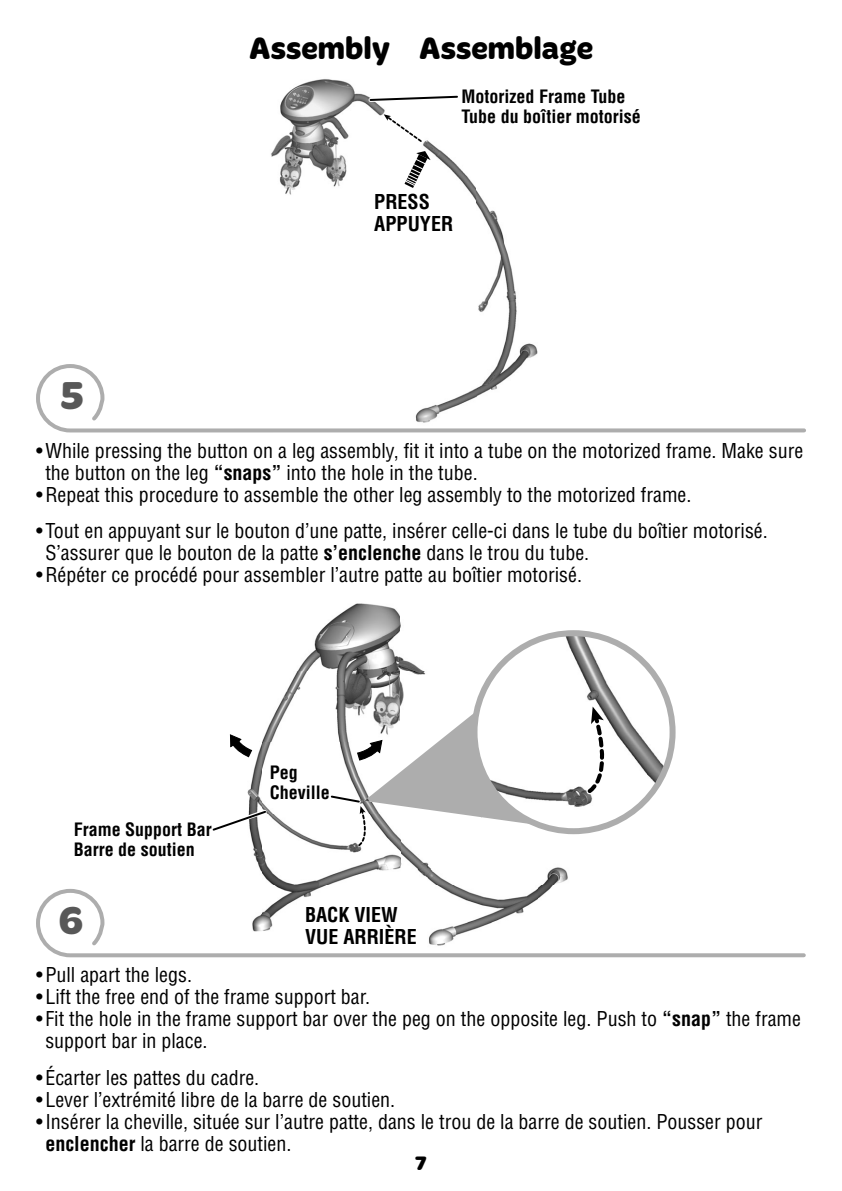
<style>
.page{position:relative;width:842px;height:1191px;background:#fff}
.page>*{position:absolute;margin:0;border:0;box-sizing:border-box;transform-origin:0 0}
.t1{font:700 40px "Merge Pro";color:#585858}
.t2{font:700 32px "Merge Pro";color:#000}
.t3{font:condensed 20px/22px "Helvetica LT Std";color:#000}
.t4{font:700 condensed 20px/22px "Helvetica LT Std";color:#000}
.t5{font:700 20px "Merge Pro";color:#000}
.t6{font:700 condensed 18px/20px "Helvetica LT Std";color:#000}
.s1{font-weight:700}
</style>
<div class="page">
<img style="left:271px;top:79px;width:267px;height:283px">
<svg style="left:384px;top:114px;width:41px;height:31px"></svg>
<svg style="left:404px;top:151px;width:26px;height:37px"></svg>
<img style="left:297px;top:603px;width:310px;height:69px">
<img style="left:262px;top:672px;width:232px;height:71px">
<img style="left:247px;top:743px;width:206px;height:142px">
<img style="left:531px;top:825px;width:76px;height:60px">
<img style="left:274px;top:885px;width:279px;height:2px">
<svg style="left:355px;top:734px;width:9px;height:31px"></svg>
<svg style="left:229px;top:734px;width:26px;height:26px"></svg>
<svg style="left:36px;top:887px;width:770px;height:71px"></svg>
<svg style="left:366px;top:93px;width:95px;height:11px"></svg>
<svg style="left:36px;top:362px;width:770px;height:71px"></svg>
<img style="left:364px;top:711px;width:174px;height:114px">
<img style="left:474px;top:633px;width:198px;height:198px;border-radius:50%">
<svg style="left:580px;top:700px;width:33px;height:100px"></svg>
<div style="left:471px;top:630px;width:204px;height:204px;border:6px solid #adadad;border-radius:50%"></div>
<svg style="left:327px;top:792px;width:43px;height:57px"></svg>
<svg style="left:212px;top:807px;width:58px;height:28px"></svg>
<h2 class="t2" style="left:249px;top:36px;width:346px">Assembly Assemblage</h2>
<p class="t6" style="left:461px;top:88px;width:181px">Motorized Frame Tube<br>Tube du boîtier motorisé</p>
<h1 class="t1" style="left:60px;top:380px;width:25px">5</h1>
<p class="t4" style="left:374px;top:193px;width:80px">PRESS<br>APPUYER</p>
<p class="t3" style="left:45px;top:441px;width:759px;text-indent:-9px">• While pressing the button on a leg assembly, fit it into a tube on the motorized frame. Make sure the button on the leg <span class="s1">“snaps”</span> into the hole in the tube.</p>
<p class="t3" style="left:36px;top:485px;width:657px">• Repeat this procedure to assemble the other leg assembly to the motorized frame.</p>
<p class="t3" style="left:45px;top:522px;width:724px;text-indent:-9px">• Tout en appuyant sur le bouton d’une patte, insérer celle-ci dans le tube du boîtier motorisé.<br>S’assurer que le bouton de la patte <span class="s1">s’enclenche</span> dans le trou du tube.</p>
<p class="t3" style="left:36px;top:566px;width:547px">• Répéter ce procédé pour assembler l’autre patte au boîtier motorisé.</p>
<p class="t6" style="left:74px;top:821px;width:140px">Frame Support Bar<br>Barre de soutien</p>
<h1 class="t1" style="left:59px;top:905px;width:27px">6</h1>
<p class="t6" style="left:270px;top:764px;width:62px">Peg<br>Cheville</p>
<p class="t4" style="left:305px;top:906px;width:113px">BACK VIEW<br>VUE ARRIÈRE</p>
<p class="t3" style="left:36px;top:966px;width:157px">• Pull apart the legs.</p>
<p class="t3" style="left:36px;top:988px;width:335px">• Lift the free end of the frame support bar.</p>
<p class="t3" style="left:45px;top:1010px;width:757px;text-indent:-9px">• Fit the hole in the frame support bar over the peg on the opposite leg. Push to <span class="s1">“snap”</span> the frame support bar in place.</p>
<p class="t3" style="left:36px;top:1068px;width:225px">• Écarter les pattes du cadre.</p>
<p class="t3" style="left:36px;top:1090px;width:361px">• Lever l’extrémité libre de la barre de soutien.</p>
<p class="t3" style="left:45px;top:1112px;width:718px;text-indent:-9px">• Insérer la cheville, située sur l’autre patte, dans le trou de la barre de soutien. Pousser pour <span class="s1">enclencher</span> la barre de soutien.</p>
<p class="t5" style="left:415px;top:1155px;width:13px">7</p>
</div>
